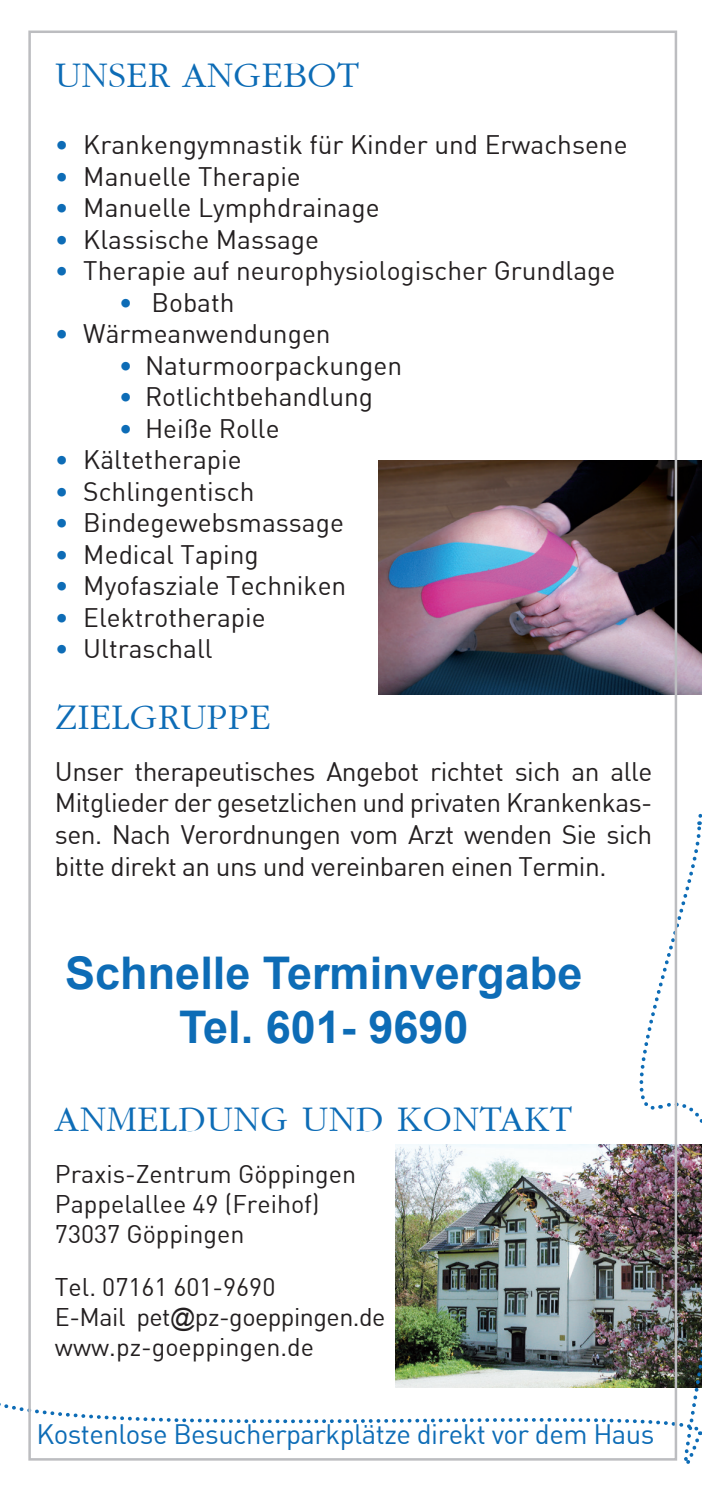
<style>
.page{position:relative;width:702px;height:1489px;background:#fff}
.page>*{position:absolute;margin:0;border:0;box-sizing:border-box;transform-origin:0 0}
.t1{font:700 45px "Arial";color:#0d6cb6}
.t2{font:37.5px "I Garamond";letter-spacing:.01em;color:#0d6cb6}
.t3{font:27.5px "DIN Pro";letter-spacing:-.02em;color:#0d6cb6}
.t4{font:26.25px/31.5px "DIN Pro";color:#231f20;text-align:justify}
.t5{font:25px "DIN Pro";color:#231f20}
.t6{font:25px "DIN Pro";letter-spacing:-.02em;color:#231f20}
.s1{color:#0d6cb6}
.s2{font-family:"Arial"}
</style>
<div class="page">
<img style="left:378px;top:461px;width:324px;height:233px">
<img style="left:396px;top:1144px;width:214px;height:241px">
<svg style="left:0;top:1385px;width:610px;height:39px"></svg>
<img style="left:610px;top:610px;width:92px;height:854px">
<p class="t2" style="left:55px;top:55px;width:305px">UNSER ANGEBOT</p>
<p class="t4" style="left:55px;top:128px;width:574px"><span class="s1">•</span> Krankengymnastik für Kinder und Erwachsene</p>
<p class="t4" style="left:55px;top:160px;width:247px"><span class="s1">•</span> Manuelle Therapie</p>
<p class="t4" style="left:55px;top:191px;width:326px"><span class="s1">•</span> Manuelle Lymphdrainage</p>
<p class="t4" style="left:55px;top:223px;width:266px"><span class="s1">•</span> Klassische Massage</p>
<p class="t4" style="left:55px;top:254px;width:562px"><span class="s1">•</span> Therapie auf neurophysiologischer Grundlage</p>
<p class="t4" style="left:119px;top:286px;width:117px"><span class="s1">•</span> Bobath</p>
<p class="t4" style="left:55px;top:317px;width:277px"><span class="s1">•</span> Wärmeanwendungen</p>
<p class="t4" style="left:119px;top:349px;width:285px"><span class="s1">•</span> Naturmoorpackungen</p>
<p class="t4" style="left:119px;top:380px;width:256px"><span class="s1">•</span> Rotlichtbehandlung</p>
<p class="t4" style="left:119px;top:412px;width:162px"><span class="s1">•</span> Heiße Rolle</p>
<p class="t4" style="left:55px;top:443px;width:188px"><span class="s1">•</span> Kältetherapie</p>
<p class="t4" style="left:55px;top:475px;width:201px"><span class="s1">•</span> Schlingentisch</p>
<p class="t4" style="left:55px;top:506px;width:290px"><span class="s1">•</span> Bindegewebsmassage</p>
<p class="t4" style="left:55px;top:538px;width:205px"><span class="s1">•</span> Medical Taping</p>
<p class="t4" style="left:55px;top:569px;width:293px"><span class="s1">•</span> Myofasziale Techniken</p>
<p class="t4" style="left:55px;top:601px;width:212px"><span class="s1">•</span> Elektrotherapie</p>
<p class="t4" style="left:55px;top:632px;width:159px"><span class="s1">•</span> Ultraschall</p>
<p class="t2" style="left:55px;top:697px;width:217px">ZIELGRUPPE</p>
<p class="t4" style="left:55px;top:755px;width:599px">Unser therapeutisches Angebot richtet sich an alle Mitglieder der gesetzlichen und privaten Krankenkas&shy;sen. Nach Verordnungen vom Arzt wenden Sie sich bitte direkt an uns und vereinbaren einen Termin.</p>
<p class="t1" style="left:65px;top:942px;width:518px">Schnelle Terminvergabe</p>
<p class="t1" style="left:179px;top:996px;width:291px">Tel. 601- 9690</p>
<p class="t2" style="left:55px;top:1098px;width:518px">ANMELDUNG UND KONTAKT</p>
<p class="t5" style="left:55px;top:1158px;width:303px">Praxis-Zentrum Göppingen</p>
<p class="t5" style="left:55px;top:1188px;width:266px">Pappelallee 49 (Freihof)</p>
<p class="t5" style="left:55px;top:1218px;width:191px">73037 Göppingen</p>
<p class="t5" style="left:55px;top:1270px;width:222px">Tel. 07161 601-9690</p>
<p class="t6" style="left:55px;top:1300px;width:332px">E-Mail pet<span class="s2">@</span>pz-goeppingen.de</p>
<p class="t5" style="left:55px;top:1330px;width:260px">www.pz-goeppingen.de</p>
<p class="t3" style="left:36px;top:1416px;width:619px">Kostenlose Besucherparkplätze direkt vor dem Haus</p>
</div>
